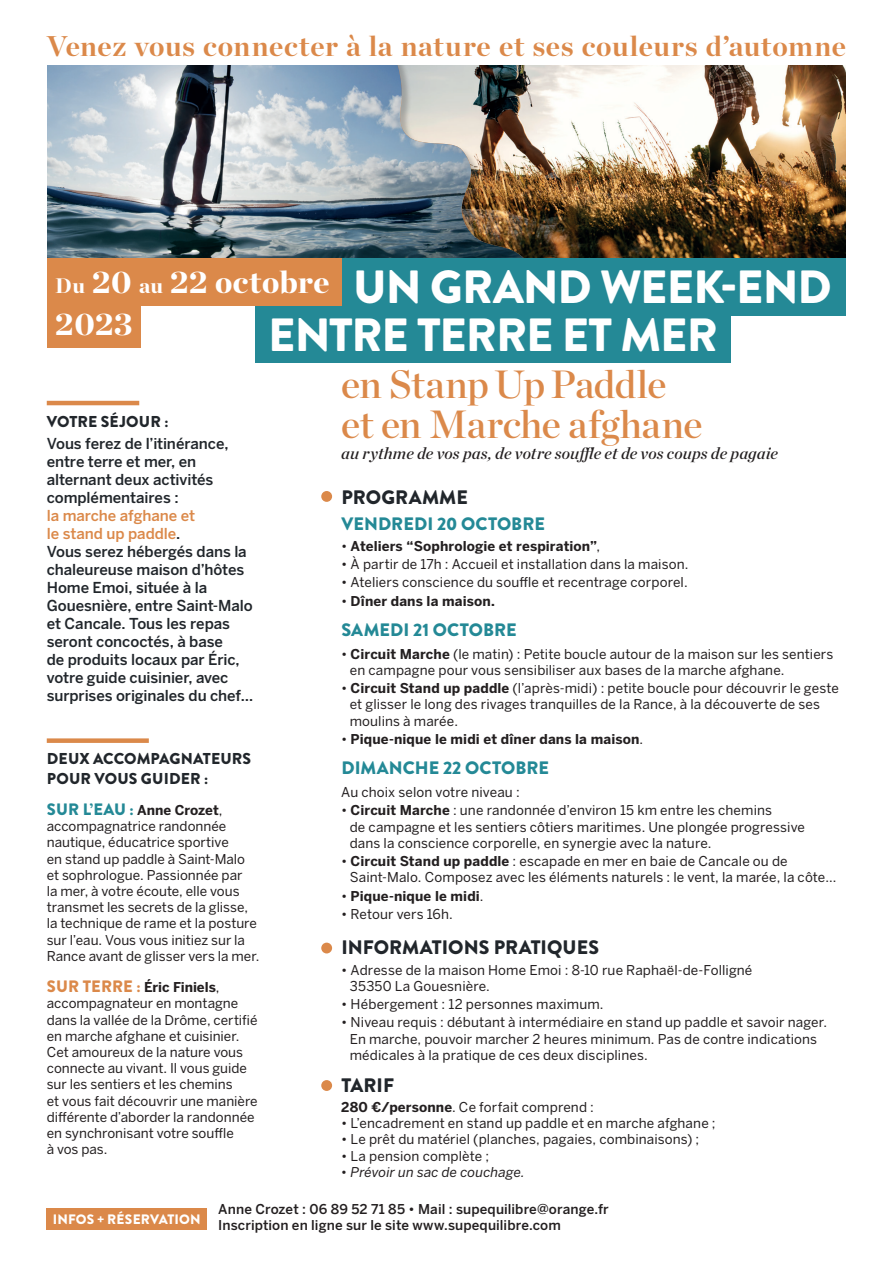
<style>
.page{position:relative;width:893px;height:1263px;background:#fff}
.page>*{position:absolute;margin:0;border:0;box-sizing:border-box;transform-origin:0 0}
.t1{font:900 46.5px/47.8px "Brandon Grotesque";letter-spacing:-.02em;color:#fff}
.t2{font:39.3px/39.8px "Chronicle Display Semi";letter-spacing:-.015em;color:#db894a}
.t3{font:900 31.5px "Chronicle Display";letter-spacing:.02em;color:#fff}
.t4{font:700 28.5px "Chronicle Display";letter-spacing:.02em;color:#db894a}
.t5{font:900 19.5px "Brandon Grotesque";color:#21262b}
.t6{font:900 18px "Brandon Grotesque";letter-spacing:.005em;color:#248996}
.t7{font:italic 16.5px "Chronicle Display Semi";letter-spacing:.005em;color:#231f20}
.t8{font:900 15.75px/19.5px "Brandon Grotesque";letter-spacing:.01em;color:#21262b}
.t9{font:500 15px/18px "Benton Sans";letter-spacing:-.005em;color:#21262b}
.t10{font:900 13.65px "Brandon Grotesque";letter-spacing:.015em;color:#fff}
.t11{font:13.5px/16.2px "Benton Sans";letter-spacing:.005em;color:#231f20}
.t12{font:700 13.5px "Benton Sans";letter-spacing:.01em;color:#231f20}
.t13{font:500 13.5px/16.2px "Benton Sans";letter-spacing:.005em;color:#231f20}
.t14{font:italic 13.5px "Benton Sans";letter-spacing:.005em;color:#231f20}
.s1{font-size:21px}
.s2{color:#db894a}
.s3{font-weight:400}
.s4{font-weight:700}
.s5{font-family:"Brandon Grotesque";font-weight:900;font-size:16.5px;color:#248996}
.s6{font-family:"Brandon Grotesque";font-weight:900;font-size:16.5px;color:#db894a}
</style>
<div class="page">
<div style="left:47px;top:300px;width:93px;height:48px;background:#db894a"></div>
<img style="left:541px;top:66px;width:305px;height:192px">
<img style="left:47px;top:65px;width:485px;height:193px">
<hr style="left:47px;top:401px;width:92px;height:4px;background:#db894a">
<div style="left:47px;top:738px;width:102px;height:5px;background:#db894a"></div>
<div style="left:341px;top:258px;width:505px;height:105px;background:#248996"></div>
<div style="left:731px;top:316px;width:162px;height:54px;background:#fff"></div>
<div style="left:255px;top:306px;width:86px;height:57px;background:#248996"></div>
<div style="left:47px;top:258px;width:294px;height:48px;background:#db894a"></div>
<div style="left:47px;top:1209px;width:160px;height:21px;background:#db894a"></div>
<div style="left:321px;top:491px;width:11px;height:11px;background:#db894a;border-radius:50%"></div>
<div style="left:321px;top:943px;width:11px;height:10px;background:#db894a;border-radius:50%"></div>
<div style="left:321px;top:1080px;width:11px;height:11px;background:#db894a;border-radius:50%"></div>
<h3 class="t4" style="left:47px;top:23px;width:801px">Venez vous connecter à la nature et ses couleurs d’automne</h3>
<h1 class="t1" style="left:268px;top:263px;width:565px;text-indent:85px">UN GRAND WEEK-END<br>ENTRE TERRE ET MER</h1>
<h3 class="t3" style="left:55px;top:256px;width:276px"><span class="s1">Du</span> 20 <span class="s1">au</span> 22 octobre</h3>
<h3 class="t3" style="left:55px;top:298px;width:79px">2023</h3>
<h2 class="t2" style="left:341px;top:361px;width:363px">en Stanp Up Paddle et en Marche afghane</h2>
<p class="t7" style="left:341px;top:440px;width:438px">au rythme de vos pas, de votre souffle et de vos coups de pagaie</p>
<p class="t8" style="left:47px;top:412px;width:123px">VOTRE SÉJOUR :</p>
<p class="t9" style="left:47px;top:434px;width:183px">Vous ferez de l’itinérance, entre terre et mer, en alternant deux activités complémentaires :</p>
<p class="t9" style="left:47px;top:506px;width:208px"><span class="s2">la marche afghane et<br>le stand up paddle</span>.<br>Vous serez hébergés dans la chaleureuse maison d’hôtes<br>Home Emoi, située à la<br>Gouesnière, entre Saint-Malo et Cancale. Tous les repas seront concoctés, à base<br>de produits locaux par Éric, votre guide cuisinier, avec surprises originales du chef…</p>
<h3 class="t5" style="left:341px;top:483px;width:128px">PROGRAMME</h3>
<h3 class="t6" style="left:341px;top:511px;width:205px">VENDREDI 20 OCTOBRE</h3>
<p class="t12" style="left:341px;top:538px;width:260px"><span class="s3">•</span> Ateliers “Sophrologie et respiration”<span class="s3">,</span></p>
<p class="t11" style="left:341px;top:556px;width:349px">• À partir de 17h : Accueil et installation dans la maison.</p>
<p class="t11" style="left:341px;top:574px;width:348px">• Ateliers conscience du souffle et recentrage corporel.</p>
<p class="t12" style="left:341px;top:593px;width:155px"><span class="s3">•</span> Dîner dans la maison.</p>
<h3 class="t6" style="left:341px;top:617px;width:177px">SAMEDI 21 OCTOBRE</h3>
<p class="t11" style="left:350px;top:646px;width:485px;text-indent:-9px">• <span class="s4">Circuit Marche</span> (le matin) : Petite boucle autour de la maison sur les sentiers en campagne pour vous sensibiliser aux bases de la marche afghane.</p>
<p class="t11" style="left:350px;top:680px;width:491px;text-indent:-9px">• <span class="s4">Circuit Stand up paddle</span> (l’après-midi) : petite boucle pour découvrir le geste et glisser le long des rivages tranquilles de la Rance, à la découverte de ses moulins à marée.</p>
<p class="t12" style="left:341px;top:731px;width:303px"><span class="s3">•</span> Pique-nique le midi et dîner dans la maison<span class="s3">.</span></p>
<h3 class="t6" style="left:341px;top:755px;width:209px">DIMANCHE 22 OCTOBRE</h3>
<p class="t11" style="left:341px;top:784px;width:180px">Au choix selon votre niveau :</p>
<p class="t11" style="left:350px;top:802px;width:457px;text-indent:-9px">• <span class="s4">Circuit Marche</span> : une randonnée d’environ 15 km entre les chemins<br>de campagne et les sentiers côtiers maritimes. Une plongée progressive dans la conscience corporelle, en synergie avec la nature.</p>
<p class="t11" style="left:350px;top:853px;width:488px;text-indent:-9px">• <span class="s4">Circuit Stand up paddle</span> : escapade en mer en baie de Cancale ou de<br>Saint-Malo. Composez avec les éléments naturels : le vent, la marée, la côte…</p>
<p class="t12" style="left:341px;top:887px;width:144px"><span class="s3">•</span> Pique-nique le midi<span class="s3">.</span></p>
<p class="t11" style="left:341px;top:906px;width:113px">• Retour vers 16h.</p>
<p class="t8" style="left:47px;top:749px;width:206px">DEUX ACCOMPAGNATEURS<br>POUR VOUS GUIDER :</p>
<p class="t11" style="left:47px;top:802px;width:214px"><span class="s5">SUR L’EAU :</span> <span class="s4">Anne Crozet</span>, accompagnatrice randonnée nautique, éducatrice sportive<br>en stand up paddle à Saint-Malo et sophrologue. Passionnée par<br>la mer, à votre écoute, elle vous transmet les secrets de la glisse, la technique de rame et la posture sur l’eau. Vous vous initiez sur la<br>Rance avant de glisser vers la mer.</p>
<p class="t11" style="left:47px;top:979px;width:212px"><span class="s6">SUR TERRE :</span> <span class="s4">Éric Finiels</span>, accompagnateur en montagne dans la vallée de la Drôme, certifié en marche afghane et cuisinier.<br>Cet amoureux de la nature vous connecte au vivant. Il vous guide sur les sentiers et les chemins<br>et vous fait découvrir une manière différente d’aborder la randonnée en synchronisant votre souffle<br>à vos pas.</p>
<h3 class="t5" style="left:341px;top:934px;width:259px">INFORMATIONS PRATIQUES</h3>
<p class="t11" style="left:350px;top:961px;width:404px;text-indent:-9px">• Adresse de la maison Home Emoi : 8-10 rue Raphaël-de-Folligné<br>35350 La Gouesnière.</p>
<p class="t11" style="left:341px;top:996px;width:264px">• Hébergement : 12 personnes maximum.</p>
<p class="t11" style="left:350px;top:1014px;width:479px;text-indent:-9px">• Niveau requis : débutant à intermédiaire en stand up paddle et savoir nager.<br>En marche, pouvoir marcher 2 heures minimum. Pas de contre indications médicales à la pratique de ces deux disciplines.</p>
<h3 class="t5" style="left:341px;top:1071px;width:54px">TARIF</h3>
<p class="t11" style="left:341px;top:1099px;width:254px"><span class="s4">280 €/personne</span>. Ce forfait comprend :</p>
<p class="t11" style="left:341px;top:1115px;width:376px">• L’encadrement en stand up paddle et en marche afghane ;</p>
<p class="t11" style="left:341px;top:1131px;width:359px">• Le prêt du matériel (planches, pagaies, combinaisons) ;</p>
<p class="t11" style="left:341px;top:1147px;width:149px">• La pension complète ;</p>
<p class="t14" style="left:341px;top:1164px;width:185px">• Prévoir un sac de couchage.</p>
<p class="t13" style="left:218px;top:1201px;width:392px">Anne Crozet : 06 89 52 71 85 • Mail : supequilibre@orange.fr<br>Inscription en ligne sur le site www.supequilibre.com</p>
<p class="t10" style="left:53px;top:1210px;width:149px">INFOS + RÉSERVATION</p>
</div>
